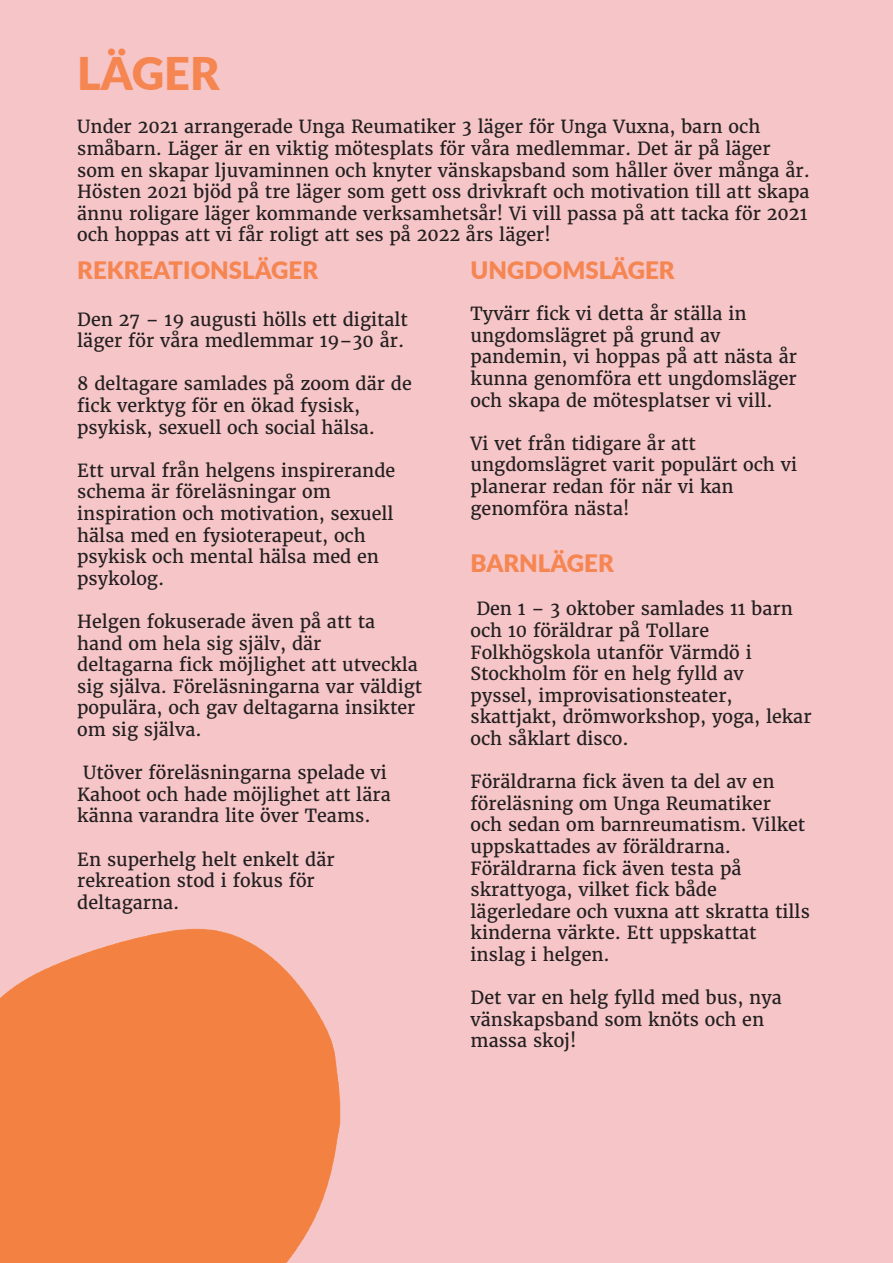
<style>
.page{position:relative;width:893px;height:1263px;background:#f5c5c7}
.page>*{position:absolute;margin:0;border:0;box-sizing:border-box;transform-origin:0 0}
.t1{font:900 45px "Lato";color:#f58551}
.t2{font:900 24px "Lato";color:#f58551}
.t3{font:18px/21.6px "Merriweather";color:#231f20}
</style>
<div class="page">
<img style="left:0;top:928px;width:341px;height:335px">
<p class="t1" style="left:77px;top:40px;width:144px">LÄGER</p>
<p class="t3" style="left:77px;top:116px;width:685px">Under 2021 arrangerade Unga Reumatiker 3 läger för Unga Vuxna, barn och</p>
<p class="t3" style="left:77px;top:138px;width:734px">småbarn. Läger är en viktig mötesplats för våra medlemmar. Det är på läger som en skapar ljuvaminnen och knyter vänskapsband som håller över många år.<br>Hösten 2021 bjöd på tre läger som gett oss drivkraft och motivation till att skapa ännu roligare läger kommande verksamhetsår! Vi vill passa på att tacka för 2021 och hoppas att vi får roligt att ses på 2022 års läger!</p>
<p class="t2" style="left:77px;top:252px;width:242px">REKREATIONSLÄGER</p>
<p class="t3" style="left:77px;top:308px;width:332px">Den 27 – 19 augusti hölls ett digitalt läger för våra medlemmar 19–30 år.</p>
<p class="t3" style="left:77px;top:373px;width:336px">8 deltagare samlades på zoom där de fick verktyg för en ökad fysisk,</p>
<p class="t3" style="left:77px;top:416px;width:299px">psykisk, sexuell och social hälsa.</p>
<p class="t3" style="left:77px;top:459px;width:320px">Ett urval från helgens inspirerande schema är föreläsningar om</p>
<p class="t3" style="left:77px;top:503px;width:318px">inspiration och motivation, sexuell hälsa med en fysioterapeut, och</p>
<p class="t3" style="left:77px;top:546px;width:303px">psykisk och mental hälsa med en psykolog.</p>
<p class="t3" style="left:77px;top:611px;width:299px">Helgen fokuserade även på att ta hand om hela sig själv, där</p>
<p class="t3" style="left:77px;top:654px;width:347px">deltagarna fick möjlighet att utveckla sig själva. Föreläsningarna var väldigt populära, och gav deltagarna insikter om sig själva.</p>
<p class="t3" style="left:77px;top:762px;width:315px;text-indent:6px">Utöver föreläsningarna spelade vi<br>Kahoot och hade möjlighet att lära känna varandra lite över Teams.</p>
<p class="t3" style="left:77px;top:848px;width:259px">En superhelg helt enkelt där</p>
<p class="t3" style="left:77px;top:870px;width:239px">rekreation stod i fokus för</p>
<p class="t3" style="left:77px;top:891px;width:104px">deltagarna.</p>
<p class="t2" style="left:471px;top:252px;width:206px">UNGDOMSLÄGER</p>
<p class="t3" style="left:471px;top:303px;width:278px">Tyvärr fick vi detta år ställa in</p>
<p class="t3" style="left:471px;top:324px;width:251px">ungdomslägret på grund av</p>
<p class="t3" style="left:471px;top:346px;width:328px;text-align:justify">pandemin, vi hoppas på att nästa år kunna genomföra ett ungdomsläger och skapa de mötesplatser vi vill.</p>
<p class="t3" style="left:471px;top:432px;width:227px">Vi vet från tidigare år att</p>
<p class="t3" style="left:471px;top:454px;width:328px">ungdomslägret varit populärt och vi planerar redan för när vi kan</p>
<p class="t3" style="left:471px;top:497px;width:160px">genomföra nästa!</p>
<p class="t2" style="left:471px;top:545px;width:145px">BARNLÄGER</p>
<p class="t3" style="left:471px;top:598px;width:324px;text-indent:6px">Den 1 – 3 oktober samlades 11 barn och 10 föräldrar på Tollare</p>
<p class="t3" style="left:471px;top:641px;width:283px">Folkhögskola utanför Värmdö i<br>Stockholm för en helg fylld av</p>
<p class="t3" style="left:471px;top:684px;width:264px">pyssel, improvisationsteater,</p>
<p class="t3" style="left:471px;top:706px;width:342px">skattjakt, drömworkshop, yoga, lekar och såklart disco.</p>
<p class="t3" style="left:471px;top:771px;width:336px">Föräldrarna fick även ta del av en föreläsning om Unga Reumatiker och sedan om barnreumatism. Vilket uppskattades av föräldrarna.</p>
<p class="t3" style="left:471px;top:857px;width:272px">Föräldrarna fick även testa på</p>
<p class="t3" style="left:471px;top:879px;width:248px">skrattyoga, vilket fick både</p>
<p class="t3" style="left:471px;top:900px;width:341px">lägerledare och vuxna att skratta tills kinderna värkte. Ett uppskattat</p>
<p class="t3" style="left:471px;top:944px;width:141px">inslag i helgen.</p>
<p class="t3" style="left:471px;top:987px;width:313px">Det var en helg fylld med bus, nya vänskapsband som knöts och en massa skoj!</p>
</div>
